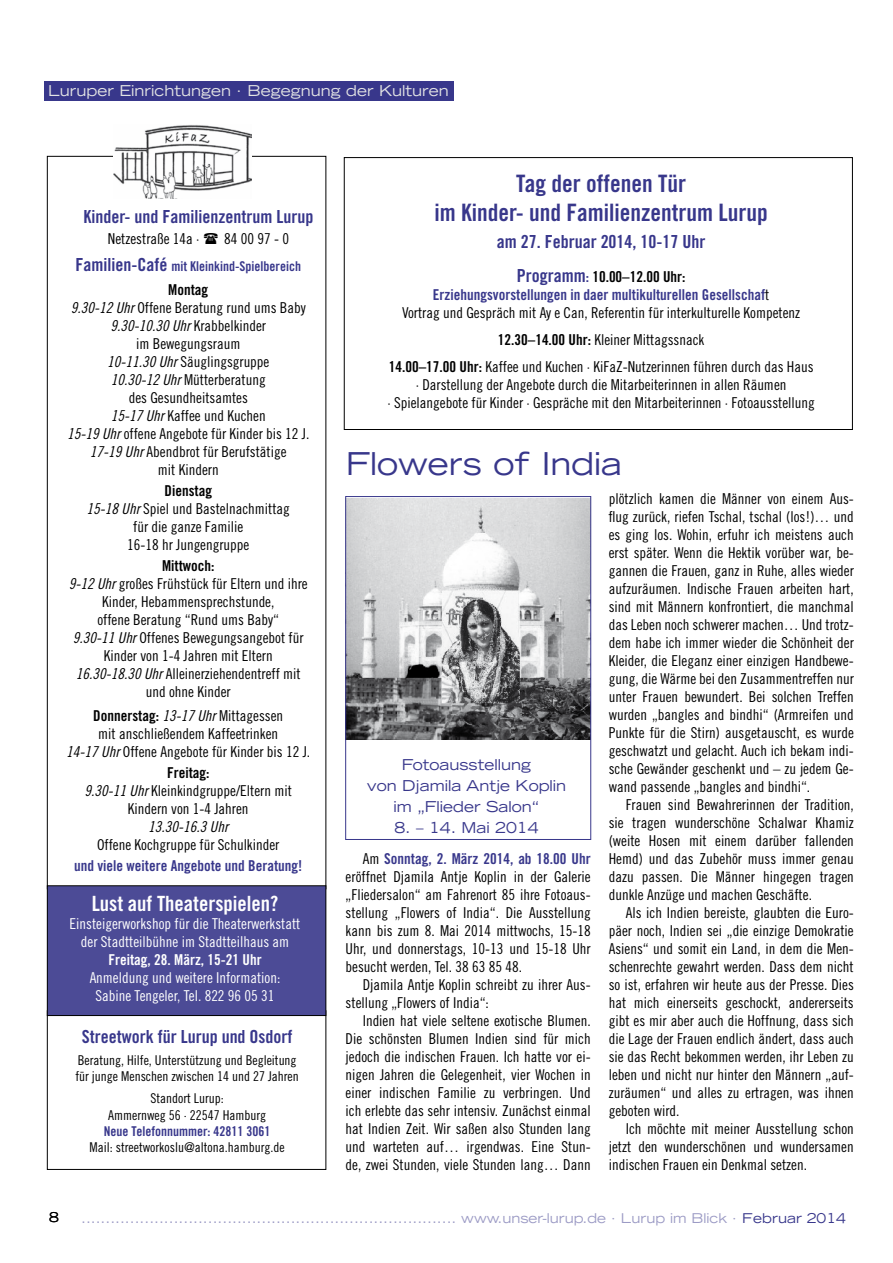
<style>
.page{position:relative;width:893px;height:1263px;background:#fff}
.page>*{position:absolute;margin:0;border:0;box-sizing:border-box;transform-origin:0 0}
.t1{font:expanded 31.5px "Trade Gothic LH";color:#38378b}
.t2{font:24px/28.8px "Trade Gothic Bold Cond Twenty";color:#38378b;text-align:center}
.t3{font:21px "Trade Gothic Bold Cond Twenty";color:#fff}
.t4{font:18px "Trade Gothic Bold Cond Twenty";color:#38378b}
.t5{font:15px/18px "Trade Gothic Cond Eighteen";color:#000;text-align:center}
.t6{font:15px/18px "Trade Gothic Bold Cond Twenty";color:#38378b;text-align:center}
.t7{font:15px/18px "Trade Gothic Cond Eighteen";color:#fff;text-align:center}
.t8{font:expanded 15px/21px "Trade Gothic LH";color:#38378b;text-align:center}
.t9{font:15px "Trade Gothic Bold Cond Twenty";color:#000}
.t10{font:expanded 15px "Trade Gothic LH";color:#e3e4e4}
.t11{font:15px "Trade Gothic Cond Eighteen Obl";color:#000}
.t12{font:15px "Trade Gothic Bold Cond Twenty";color:#fff}
.t13{font:13.5px/16.2px "Trade Gothic Cond Eighteen";color:#000}
.t14{font:expanded 13.5px "Trade Gothic LH";color:#9c9bc5}
.t15{font:13.5px "Trade Gothic Bold Cond Twenty";color:#38378b}
.t16{font:expanded 13.5px "Trade Gothic LH";color:#000}
.s1{font-size:18px}
.s2{font-family:"Trade Gothic Cond Eighteen Obl"}
.s3{font-family:"Trade Gothic Cond Eighteen"}
.s4{color:#000}
.s5{font-family:"Trade Gothic Cond Eighteen";color:#000}
.s6{font-family:"Trade Gothic Bold Cond Twenty"}
.s7{color:#38378b}
</style>
<div class="page">
<div style="left:344px;top:157px;width:509px;height:273px;border:1px solid #000"></div>
<img style="left:114px;top:125px;width:138px;height:74px">
<div style="left:47px;top:1010px;width:279px;height:160px;border:1px solid #000"></div>
<div style="left:44px;top:81px;width:409px;height:20px;background:#38378b"></div>
<img style="left:347px;top:499px;width:242px;height:240px">
<div style="left:345px;top:496px;width:246px;height:344px;border:1px solid #38378b"></div>
<div style="left:47px;top:886px;width:279px;height:129px;background:#4c4b96"></div>
<div style="left:47px;top:885px;width:279px;height:131px;border:1px solid #000"></div>
<p class="t10" style="left:48px;top:81px;width:402px">Luruper Einrichtungen · Begegnung der Kulturen</p>
<p class="t4" style="left:84px;top:206px;width:231px">Kinder- und Familienzentrum Lurup</p>
<p class="t5" style="left:108px;top:230px;width:93px">Netzestraße 14a ·</p>
<p class="t5" style="left:224px;top:230px;width:66px">84 00 97 - 0</p>
<p class="t15" style="left:76px;top:258px;width:227px"><span class="s1">Familien-Café</span> mit Kleinkind-Spielbereich</p>
<p class="t9" style="left:168px;top:280px;width:41px">Montag</p>
<p class="t5" style="left:71px;top:298px;width:236px"><span class="s2">9.30-12 Uhr</span> Offene Beratung rund ums Baby</p>
<p class="t11" style="left:110px;top:316px;width:157px">9.30-10.30 Uhr <span class="s3">Krabbelkinder</span></p>
<p class="t5" style="left:67px;top:334px;width:244px">im Bewegungsraum<br><span class="s2">10-11.30 Uhr</span> Säuglingsgruppe<br><span class="s2">10.30-12 Uhr</span> Mütterberatung<br>des Gesundheitsamtes<br><span class="s2">15-17 Uhr</span> Kaffee und Kuchen<br><span class="s2">15-19 Uhr</span> offene Angebote für Kinder bis 12 J.<br><span class="s2">17-19 Uhr</span> Abendbrot für Berufstätige<br>mit Kindern</p>
<p class="t9" style="left:165px;top:481px;width:49px">Dienstag</p>
<p class="t5" style="left:87px;top:499px;width:205px"><span class="s2">15-18 Uhr</span> Spiel und Bastelnachmittag für die ganze Familie<br>16-18 hr Jungengruppe</p>
<p class="t9" style="left:162px;top:556px;width:54px">Mittwoch:</p>
<p class="t5" style="left:69px;top:574px;width:241px"><span class="s2">9-12 Uhr</span> großes Frühstück für Eltern und ihre Kinder, Hebammensprechstunde,<br>offene Beratung “Rund ums Baby“<br><span class="s2">9.30-11 Uhr</span> Offenes Bewegungsangebot für Kinder von 1-4 Jahren mit Eltern<br><span class="s2">16.30-18.30 Uhr</span> Alleinerziehendentreff mit und ohne Kinder</p>
<p class="t9" style="left:93px;top:706px;width:191px">Donnerstag: <span class="s2">13-17 Uhr</span> <span class="s3">Mittagessen</span></p>
<p class="t5" style="left:66px;top:724px;width:246px">mit anschließendem Kaffeetrinken<br><span class="s2">14-17 Uhr</span> Offene Angebote für Kinder bis 12 J.</p>
<p class="t9" style="left:167px;top:763px;width:44px">Freitag:</p>
<p class="t5" style="left:85px;top:781px;width:209px"><span class="s2">9.30-11 Uhr</span> Kleinkindgruppe/Eltern mit<br>Kindern von 1-4 Jahren</p>
<p class="t11" style="left:148px;top:817px;width:81px">13.30-16.3 Uhr</p>
<p class="t5" style="left:97px;top:835px;width:184px">Offene Kochgruppe für Schulkinder</p>
<p class="t6" style="left:74px;top:856px;width:230px">und viele weitere Angebote und Beratung!</p>
<h3 class="t3" style="left:92px;top:891px;width:188px">Lust auf Theaterspielen?</h3>
<p class="t7" style="left:70px;top:915px;width:232px">Einsteigerworkshop für die Theaterwerkstatt der Stadtteilbühne im Stadtteilhaus am</p>
<p class="t12" style="left:108px;top:951px;width:155px">Freitag, 28. März, 15-21 Uhr</p>
<p class="t7" style="left:90px;top:969px;width:192px">Anmeldung und weitere Information:<br>Sabine Tengeler, Tel. 822 96 05 31</p>
<p class="t4" style="left:82px;top:1025px;width:212px">Streetwork für Lurup und Osdorf</p>
<p class="t13" style="left:75px;top:1052px;width:225px">Beratung, Hilfe, Unterstützung und Begleitung für junge Menschen zwischen 14 und 27 Jahren</p>
<p class="t13" style="left:108px;top:1090px;width:160px;text-align:center">Standort Lurup:<br>Ammernweg 56 · 22547 Hamburg</p>
<p class="t15" style="left:104px;top:1123px;width:168px">Neue Telefonnummer: 42811 3061</p>
<p class="t13" style="left:90px;top:1139px;width:197px">Mail: streetworkoslu@altona.hamburg.de</p>
<h2 class="t2" style="left:435px;top:169px;width:335px">Tag der offenen Tür<br>im Kinder- und Familienzentrum Lurup</h2>
<p class="t4" style="left:497px;top:231px;width:210px">am 27. Februar 2014, 10-17 Uhr</p>
<p class="t6" style="left:433px;top:267px;width:338px"><span class="s1">Programm</span>: <span class="s4">10.00–12.00 Uhr:<br></span>Erziehungsvorstellungen in daer multikulturellen Gesellschaf<span class="s5">t</span></p>
<p class="t5" style="left:389px;top:299px;width:426px;line-height:27px">Vortrag und Gespräch mit Ayşe Can, Referentin für interkulturelle Kompetenz<br><span class="s6">12.30–14.00 Uhr:</span> Kleiner Mittagssnack<br><span class="s6">14.00–17.00 Uhr:</span> Kaffee und Kuchen · KiFaZ-Nutzerinnen führen durch das Haus</p>
<p class="t5" style="left:387px;top:375px;width:429px">· Darstellung der Angebote durch die Mitarbeiterinnen in allen Räumen<br>· Spielangebote für Kinder · Gespräche mit den Mitarbeiterinnen · Fotoausstellung</p>
<h1 class="t1" style="left:346px;top:443px;width:278px">Flowers of India</h1>
<p class="t8" style="left:367px;top:753px;width:201px">Fotoausstellung<br>von Djamila Antje Koplin im „Flieder Salon“</p>
<p class="t8" style="left:394px;top:816px;width:146px">8. – 14. Mai 2014</p>
<p class="t6" style="left:363px;top:850px;width:230px"><span class="s5">Am</span> Sonntag, 2. März 2014, ab 18.00 Uhr</p>
<p class="t5" style="left:346px;top:867px;width:247px;text-align:justify">eröffnet Djamila Antje Koplin in der Galerie „Fliedersalon“ am Fahrenort 85 ihre Fotoaus&shy;stellung „Flowers of India“. Die Ausstellung kann bis zum 8. Mai 2014 mittwochs, 15-18<br>Uhr, und donnerstags, 10-13 und 15-18 Uhr besucht werden, Tel. 38 63 85 48.</p>
<p class="t5" style="left:346px;top:975px;width:247px;text-align:left;text-indent:17px">Djamila Antje Koplin schreibt zu ihrer Aus&shy;stellung „Flowers of India“:</p>
<p class="t5" style="left:346px;top:1011px;width:247px;text-align:justify;text-indent:17px">Indien hat viele seltene exotische Blumen.<br>Die schönsten Blumen Indien sind für mich jedoch die indischen Frauen. Ich hatte vor ei&shy;nigen Jahren die Gelegenheit, vier Wochen in einer indischen Familie zu verbringen. Und ich erlebte das sehr intensiv. Zunächst einmal hat Indien Zeit. Wir saßen also Stunden lang und warteten auf… irgendwas. Eine Stun&shy;de, zwei Stunden, viele Stunden lang… Dann</p>
<p class="t5" style="left:609px;top:489px;width:247px;text-align:justify">plötzlich kamen die Männer von einem Aus&shy;flug zurück, riefen Tschal, tschal (los!)… und es ging los. Wohin, erfuhr ich meistens auch erst später. Wenn die Hektik vorüber war, be&shy;gannen die Frauen, ganz in Ruhe, alles wieder aufzuräumen. Indische Frauen arbeiten hart, sind mit Männern konfrontiert, die manchmal das Leben noch schwerer machen… Und trotz&shy;dem habe ich immer wieder die Schönheit der Kleider, die Eleganz einer einzigen Handbewe&shy;gung, die Wärme bei den Zusammentreffen nur unter Frauen bewundert. Bei solchen Treffen wurden „bangles and bindhi“ (Armreifen und Punkte für die Stirn) ausgetauscht, es wurde geschwatzt und gelacht. Auch ich bekam indi&shy;sche Gewänder geschenkt und – zu jedem Ge&shy;wand passende „bangles and bindhi“.</p>
<p class="t5" style="left:609px;top:795px;width:247px;text-align:justify;text-indent:17px">Frauen sind Bewahrerinnen der Tradition, sie tragen wunderschöne Schalwar Khamiz (weite Hosen mit einem darüber fallenden Hemd) und das Zubehör muss immer genau dazu passen. Die Männer hingegen tragen dunkle Anzüge und machen Geschäfte.</p>
<p class="t5" style="left:609px;top:903px;width:247px;text-align:justify;text-indent:17px">Als ich Indien bereiste, glaubten die Euro&shy;päer noch, Indien sei „die einzige Demokratie Asiens“ und somit ein Land, in dem die Men&shy;schenrechte gewahrt werden. Dass dem nicht so ist, erfahren wir heute aus der Presse. Dies hat mich einerseits geschockt, andererseits gibt es mir aber auch die Hoffnung, dass sich die Lage der Frauen endlich ändert, dass auch sie das Recht bekommen werden, ihr Leben zu leben und nicht nur hinter den Männern „auf&shy;zuräumen“ und alles zu ertragen, was ihnen geboten wird.</p>
<p class="t5" style="left:609px;top:1119px;width:247px;text-align:justify;text-indent:17px">Ich möchte mit meiner Ausstellung schon jetzt den wunderschönen und wundersamen indischen Frauen ein Denkmal setzen.</p>
<p class="t16" style="left:49px;top:1209px;width:11px">8</p>
<p class="t14" style="left:81px;top:1209px;width:6px">.............................................................................</p>
<p class="t14" style="left:461px;top:1209px;width:386px">www. unser-lurup. de · Lurup im Blick · <span class="s7">Februar 2014</span></p>
</div>
